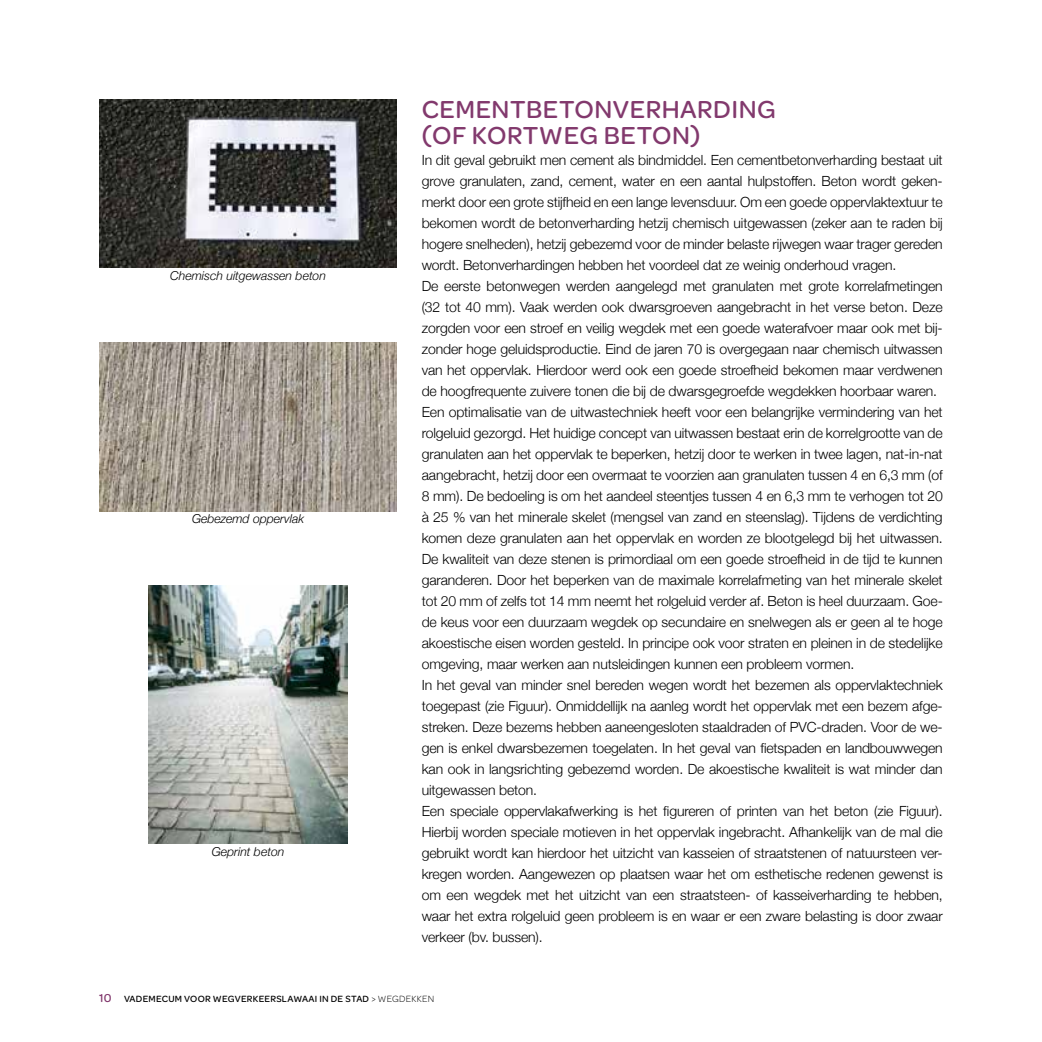
<style>
.page{position:relative;width:1042px;height:1042px;background:#fff}
.page>*{position:absolute;margin:0;border:0;box-sizing:border-box;transform-origin:0 0}
.t1{font:500 26.25px/26.2px "Omnes";letter-spacing:.02em;color:#82396d}
.t2{font:300 14px/21px "Helvetica Neue";letter-spacing:-.01em;color:#000}
.t3{font:italic 300 12.25px "Helvetica Neue";color:#000}
.t4{font:500 9.62px "Omnes";letter-spacing:.025em;color:#000}
.s1{font-size:12.25px;color:#82396d}
.s2{font-weight:300}
</style>
<div class="page">
<img style="left:99px;top:99px;width:298px;height:169px">
<img style="left:99px;top:342px;width:298px;height:169px">
<img style="left:149px;top:585px;width:198px;height:258px">
<p class="t3" style="left:170px;top:266px;width:157px">Chemisch uitgewassen beton</p>
<p class="t3" style="left:192px;top:509px;width:114px">Gebezemd oppervlak</p>
<p class="t3" style="left:212px;top:841px;width:74px">Geprint beton</p>
<h1 class="t1" style="left:422px;top:94px;width:356px">CEMENTBETONVERHARDING (OF KORTWEG BETON)</h1>
<p class="t2" style="left:422px;top:148px;width:522px">In dit geval gebruikt men cement als bindmiddel. Een cementbetonverharding bestaat uit grove granulaten, zand, cement, water en een aantal hulpstoffen. Beton wordt geken&shy;merkt door een grote stijfheid en een lange levensduur. Om een goede oppervlaktextuur te bekomen wordt de betonverharding hetzij chemisch uitgewassen (zeker aan te raden bij hogere snelheden), hetzij gebezemd voor de minder belaste rijwegen waar trager gereden wordt. Betonverhardingen hebben het voordeel dat ze weinig onderhoud vragen.<br>De eerste betonwegen werden aangelegd met granulaten met grote korrelafmetingen (32 tot 40 mm). Vaak werden ook dwarsgroeven aangebracht in het verse beton. Deze zorgden voor een stroef en veilig wegdek met een goede waterafvoer maar ook met bij&shy;zonder hoge geluidsproductie. Eind de jaren 70 is overgegaan naar chemisch uitwassen van het oppervlak. Hierdoor werd ook een goede stroefheid bekomen maar verdwenen de hoogfrequente zuivere tonen die bij de dwarsgegroefde wegdekken hoorbaar waren.<br>Een optimalisatie van de uitwastechniek heeft voor een belangrijke vermindering van het rolgeluid gezorgd. Het huidige concept van uitwassen bestaat erin de korrelgrootte van de granulaten aan het oppervlak te beperken, hetzij door te werken in twee lagen, nat-in-nat aangebracht, hetzij door een overmaat te voorzien aan granulaten tussen 4 en 6,3 mm (of 8 mm). De bedoeling is om het aandeel steentjes tussen 4 en 6,3 mm te verhogen tot 20 à 25 % van het minerale skelet (mengsel van zand en steenslag). Tijdens de verdichting komen deze granulaten aan het oppervlak en worden ze blootgelegd bij het uitwassen.<br>De kwaliteit van deze stenen is primordiaal om een goede stroefheid in de tijd te kunnen garanderen. Door het beperken van de maximale korrelafmeting van het minerale skelet tot 20 mm of zelfs tot 14 mm neemt het rolgeluid verder af. Beton is heel duurzaam. Goe&shy;de keus voor een duurzaam wegdek op secundaire en snelwegen als er geen al te hoge akoestische eisen worden gesteld. In principe ook voor straten en pleinen in de stedelijke omgeving, maar werken aan nutsleidingen kunnen een probleem vormen.<br>In het geval van minder snel bereden wegen wordt het bezemen als oppervlaktechniek toegepast (zie Figuur). Onmiddellijk na aanleg wordt het oppervlak met een bezem afge&shy;streken. Deze bezems hebben aaneengesloten staaldraden of PVC-draden. Voor de we&shy;gen is enkel dwarsbezemen toegelaten. In het geval van fietspaden en landbouwwegen kan ook in langsrichting gebezemd worden. De akoestische kwaliteit is wat minder dan uitgewassen beton.<br>Een speciale oppervlakafwerking is het figureren of printen van het beton (zie Figuur).<br>Hierbij worden speciale motieven in het oppervlak ingebracht. Afhankelijk van de mal die gebruikt wordt kan hierdoor het uitzicht van kasseien of straatstenen of natuursteen ver&shy;kregen worden. Aangewezen op plaatsen waar het om esthetische redenen gewenst is om een wegdek met het uitzicht van een straatsteen- of kasseiverharding te hebben, waar het extra rolgeluid geen probleem is en waar er een zware belasting is door zwaar verkeer (bv. bussen).</p>
<p class="t4" style="left:99px;top:992px;width:337px"><span class="s1">10</span> VADEMECUM VOOR WEGVERKEERSLAWAAI IN DE STAD <span class="s2">&gt; WEGDEKKEN</span></p>
</div>
